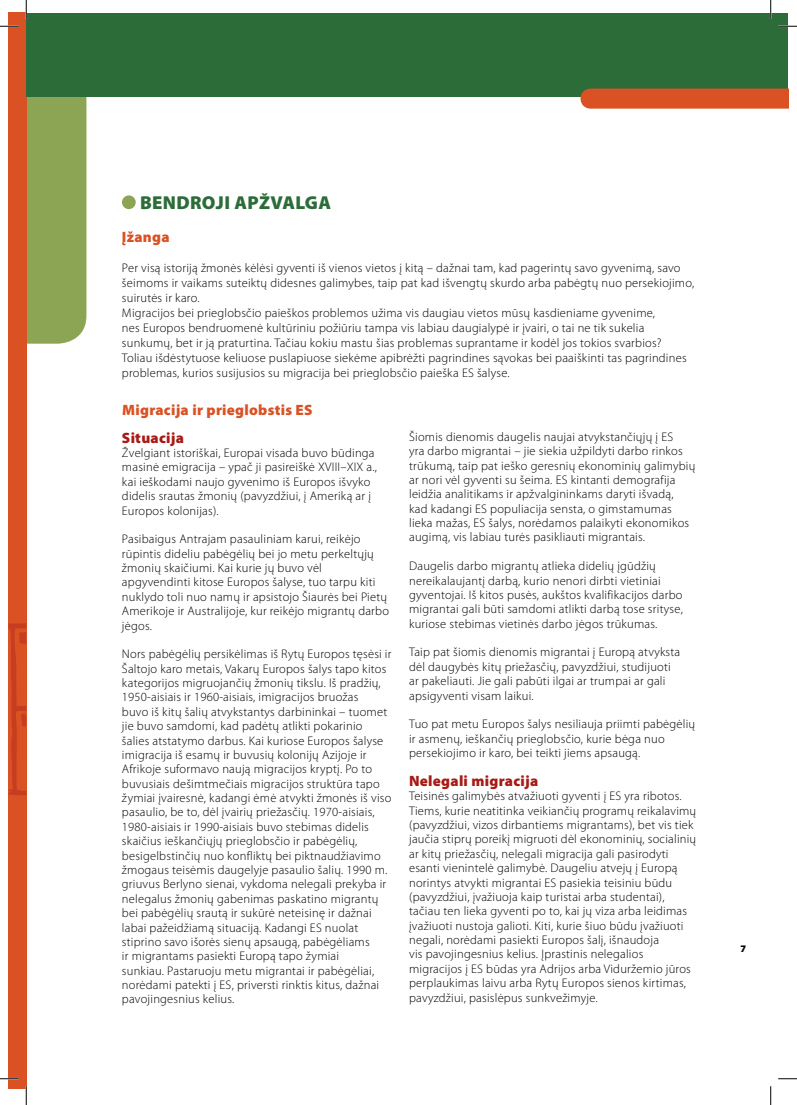
<style>
.page{position:relative;width:797px;height:1105px;background:#fff}
.page>*{position:absolute;margin:0;border:0;box-sizing:border-box;transform-origin:0 0}
.t1{font:900 18.75px "Myriad Pro";letter-spacing:.02em;color:#2c6c39}
.t2{font:900 15px "Myriad Pro";letter-spacing:.02em;color:#da5124}
.t3{font:900 15px "Myriad Pro";letter-spacing:.02em;color:#a71a15}
.t4{font:300 12.5px/14.4px "Myriad Pro";letter-spacing:.02em;color:#000}
.t5{font:900 10px "Myriad Pro";color:#000}
</style>
<div class="page">
<div style="left:26px;top:97px;width:60px;height:247px;background:#8ca554"></div>
<div style="left:9px;top:13px;width:17px;height:1076px;background:#da5124"></div>
<svg style="left:9px;top:623px;width:17px;height:172px"></svg>
<div style="left:122px;top:195px;width:14px;height:14px;background:#8ca554;border-radius:50%"></div>
<div style="left:26px;top:13px;width:761px;height:84px;background:#2c6c39"></div>
<div style="left:580px;top:89px;width:208px;height:20px;background:#da5124"></div>
<svg style="left:0;top:25px;width:19px;height:2px"></svg>
<svg style="left:778px;top:25px;width:19px;height:2px"></svg>
<svg style="left:0;top:1078px;width:19px;height:1px"></svg>
<svg style="left:778px;top:1078px;width:19px;height:1px"></svg>
<svg style="left:25px;top:0;width:2px;height:19px"></svg>
<svg style="left:25px;top:1086px;width:2px;height:19px"></svg>
<svg style="left:770px;top:0;width:1px;height:19px"></svg>
<svg style="left:770px;top:1086px;width:1px;height:19px"></svg>
<h1 class="t1" style="left:140px;top:192px;width:192px">BENDROJI APŽVALGA</h1>
<p class="t2" style="left:122px;top:229px;width:49px">Įžanga</p>
<p class="t4" style="left:122px;top:261px;width:573px;line-height:15px">Per visą istoriją žmonės kėlėsi gyventi iš vienos vietos į kitą – dažnai tam, kad pagerintų savo gyvenimą, savo šeimoms ir vaikams suteiktų didesnes galimybes, taip pat kad išvengtų skurdo arba pabėgtų nuo persekiojimo, suirutės ir karo.<br>Migracijos bei prieglobsčio paieškos problemos užima vis daugiau vietos mūsų kasdieniame gyvenime,<br>nes Europos bendruomenė kultūriniu požiūriu tampa vis labiau daugialypė ir įvairi, o tai ne tik sukelia sunkumų, bet ir ją praturtina. Tačiau kokiu mastu šias problemas suprantame ir kodėl jos tokios svarbios?<br>Toliau išdėstytuose keliuose puslapiuose siekėme apibrėžti pagrindines sąvokas bei paaiškinti tas pagrindines problemas, kurios susijusios su migracija bei prieglobsčio paieška ES šalyse.</p>
<p class="t2" style="left:122px;top:401px;width:192px">Migracija ir prieglobstis ES</p>
<p class="t3" style="left:122px;top:429px;width:63px">Situacija</p>
<p class="t4" style="left:122px;top:446px;width:256px">Žvelgiant istoriškai, Europai visada buvo būdinga masinė emigracija – ypač ji pasireiškė XVIII–XIX a., kai ieškodami naujo gyvenimo iš Europos išvyko didelis srautas žmonių (pavyzdžiui, į Ameriką ar į Europos kolonijas).</p>
<p class="t4" style="left:122px;top:532px;width:268px">Pasibaigus Antrajam pasauliniam karui, reikėjo rūpintis dideliu pabėgėlių bei jo metu perkeltųjų žmonių skaičiumi. Kai kurie jų buvo vėl apgyvendinti kitose Europos šalyse, tuo tarpu kiti nuklydo toli nuo namų ir apsistojo Šiaurės bei Pietų Amerikoje ir Australijoje, kur reikėjo migrantų darbo jėgos.</p>
<p class="t4" style="left:122px;top:647px;width:271px">Nors pabėgėlių persikėlimas iš Rytų Europos tęsėsi ir Šaltojo karo metais, Vakarų Europos šalys tapo kitos kategorijos migruojančių žmonių tikslu. Iš pradžių, 1950-aisiais ir 1960-aisiais, imigracijos bruožas<br>buvo iš kitų šalių atvykstantys darbininkai – tuomet jie buvo samdomi, kad padėtų atlikti pokarinio šalies atstatymo darbus. Kai kuriose Europos šalyse imigracija iš esamų ir buvusių kolonijų Azijoje ir Afrikoje suformavo naują migracijos kryptį. Po to buvusiais dešimtmečiais migracijos struktūra tapo žymiai įvairesnė, kadangi ėmė atvykti žmonės iš viso pasaulio, be to, dėl įvairių priežasčių. 1970-aisiais, 1980-aisiais ir 1990-aisiais buvo stebimas didelis skaičius ieškančiųjų prieglobsčio ir pabėgėlių, besigelbstinčių nuo konfliktų bei piktnaudžiavimo žmogaus teisėmis daugelyje pasaulio šalių. 1990 m. griuvus Berlyno sienai, vykdoma nelegali prekyba ir nelegalus žmonių gabenimas paskatino migrantų bei pabėgėlių srautą ir sukūrė neteisinę ir dažnai labai pažeidžiamą situaciją. Kadangi ES nuolat stiprino savo išorės sienų apsaugą, pabėgėliams<br>ir migrantams pasiekti Europą tapo žymiai<br>sunkiau. Pastaruoju metu migrantai ir pabėgėliai, norėdami patekti į ES, priversti rinktis kitus, dažnai pavojingesnius kelius.</p>
<p class="t4" style="left:409px;top:430px;width:288px">Šiomis dienomis daugelis naujai atvykstančiųjų į ES<br>yra darbo migrantai – jie siekia užpildyti darbo rinkos trūkumą, taip pat ieško geresnių ekonominių galimybių ar nori vėl gyventi su šeima. ES kintanti demografija leidžia analitikams ir apžvalgininkams daryti išvadą,<br>kad kadangi ES populiacija sensta, o gimstamumas lieka mažas, ES šalys, norėdamos palaikyti ekonomikos augimą, vis labiau turės pasikliauti migrantais.</p>
<p class="t4" style="left:409px;top:559px;width:275px">Daugelis darbo migrantų atlieka didelių įgūdžių nereikalaujantį darbą, kurio nenori dirbti vietiniai gyventojai. Iš kitos pusės, aukštos kvalifikacijos darbo migrantai gali būti samdomi atlikti darbą tose srityse, kuriose stebimas vietinės darbo jėgos trūkumas.</p>
<p class="t4" style="left:409px;top:645px;width:273px">Taip pat šiomis dienomis migrantai į Europą atvyksta dėl daugybės kitų priežasčių, pavyzdžiui, studijuoti ar pakeliauti. Jie gali pabūti ilgai ar trumpai ar gali apsigyventi visam laikui.</p>
<p class="t4" style="left:409px;top:717px;width:287px">Tuo pat metu Europos šalys nesiliauja priimti pabėgėlių ir asmenų, ieškančių prieglobsčio, kurie bėga nuo persekiojimo ir karo, bei teikti jiems apsaugą.</p>
<p class="t3" style="left:409px;top:772px;width:131px">Nelegali migracija</p>
<p class="t4" style="left:409px;top:789px;width:289px">Teisinės galimybės atvažiuoti gyventi į ES yra ribotos.<br>Tiems, kurie neatitinka veikiančių programų reikalavimų (pavyzdžiui, vizos dirbantiems migrantams), bet vis tiek jaučia stiprų poreikį migruoti dėl ekonominių, socialinių ar kitų priežasčių, nelegali migracija gali pasirodyti esanti vienintelė galimybė. Daugeliu atvejų į Europą norintys atvykti migrantai ES pasiekia teisiniu būdu (pavyzdžiui, įvažiuoja kaip turistai arba studentai), tačiau ten lieka gyventi po to, kai jų viza arba leidimas įvažiuoti nustoja galioti. Kiti, kurie šiuo būdu įvažiuoti negali, norėdami pasiekti Europos šalį, išnaudoja<br>vis pavojingesnius kelius. Įprastinis nelegalios migracijos į ES būdas yra Adrijos arba Viduržemio jūros perplaukimas laivu arba Rytų Europos sienos kirtimas, pavyzdžiui, pasislėpus sunkvežimyje.</p>
<p class="t5" style="left:740px;top:942px;width:7px">7</p>
</div>
